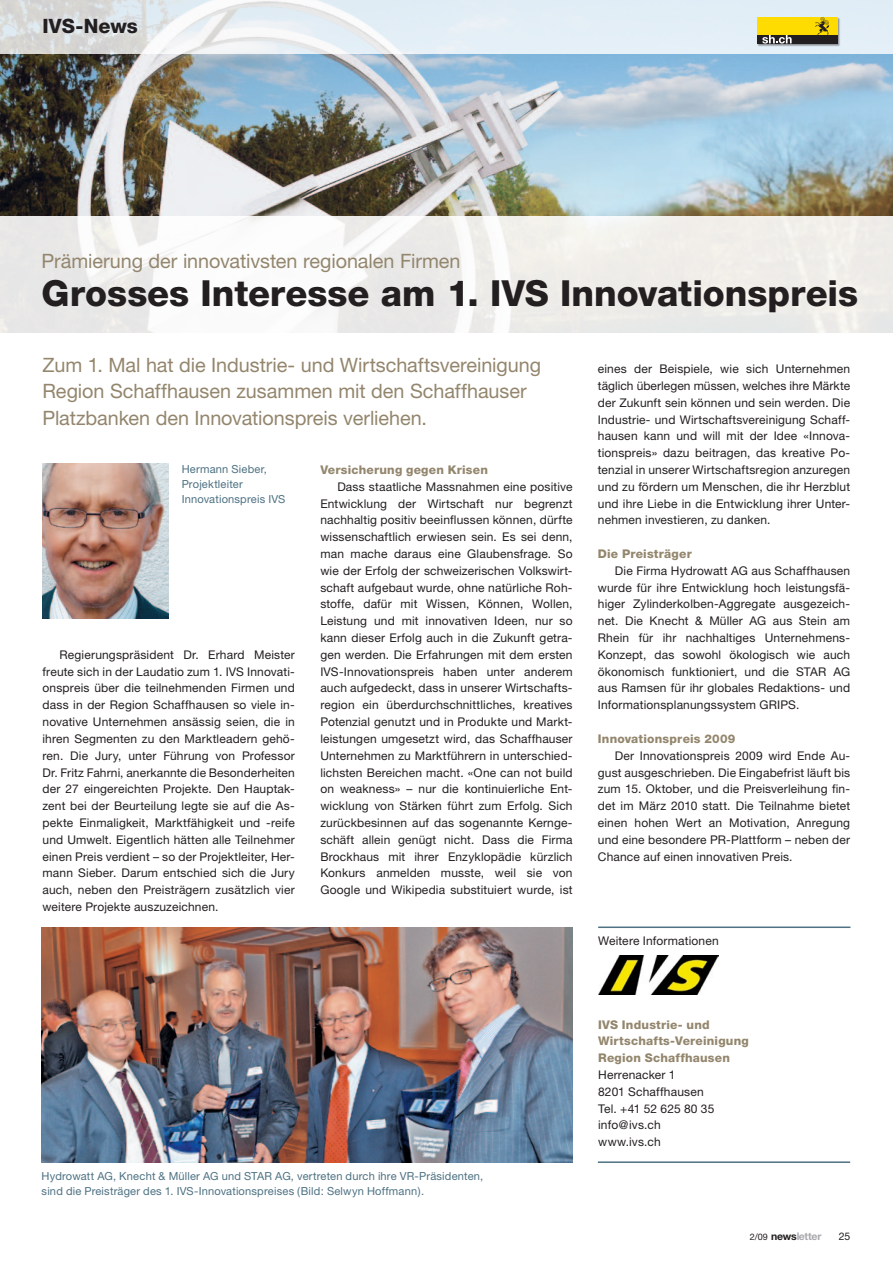
<style>
.page{position:relative;width:893px;height:1263px;background:#fff}
.page>*{position:absolute;margin:0;border:0;box-sizing:border-box;transform-origin:0 0}
.t1{font:800 36px "Helvetica Neue";color:#231f20}
.t2{font:19.8px/26.2px "Helvetica Neue";letter-spacing:-.005em;color:#93866d}
.t3{font:800 19.8px "Helvetica Neue";color:#231f20}
.t4{font:12px/16.8px "Helvetica Neue";letter-spacing:.01em;color:#231f20;text-align:justify}
.t5{font:800 12px/16.8px "Helvetica Neue";letter-spacing:.02em;color:#93866d}
.t6{font:11.1px/15px "Helvetica Neue";letter-spacing:.015em;color:#4d7182}
.t7{font:700 10.5px "Helvetica Neue";letter-spacing:-.025em;color:#a8a9ad}
.t8{font:10.5px "Helvetica Neue";color:#231f20}
.s1{font-weight:400;font-size:9px;color:#231f20}
.s2{color:#231f20}
</style>
<div class="page">
<img style="left:0;top:54px;width:893px;height:162px">
<div style="left:0;top:216px;width:893px;height:117px;background:linear-gradient(to right,#f3f3f3,#f0eee9)"></div>
<svg style="left:0;top:0;width:893px;height:54px;background:#e3ebf0"></svg>
<div style="left:757px;top:17px;width:83px;height:29px;background:#93979c"></div>
<div style="left:757px;top:35px;width:81px;height:9px;background:#231f20"></div>
<svg style="left:762px;top:35px;width:30px;height:9px"></svg>
<div style="left:757px;top:17px;width:81px;height:18px;background:#ffdc01"></div>
<svg style="left:815px;top:17px;width:14px;height:18px"></svg>
<hr style="left:598px;top:926px;width:252px;height:2px;background:#4d7182">
<hr style="left:598px;top:1161px;width:252px;height:2px;background:#4d7182">
<img style="left:598px;top:956px;width:121px;height:39px">
<img style="left:42px;top:928px;width:530px;height:235px">
<img style="left:43px;top:464px;width:125px;height:155px">
<h2 class="t3" style="left:43px;top:14px;width:97px">IVS-News</h2>
<h2 class="t2" style="left:42px;top:248px;width:420px">Prämierung der innovativsten regionalen Firmen</h2>
<h1 class="t1" style="left:42px;top:271px;width:818px">Grosses Interesse am 1. IVS Innovationspreis</h1>
<h2 class="t2" style="left:43px;top:352px;width:500px">Zum 1. Mal hat die Industrie- und Wirtschaftsvereinigung<br>Region Schaffhausen zusammen mit den Schaffhauser<br>Platzbanken den Innovationspreis verliehen.</h2>
<p class="t6" style="left:182px;top:461px;width:105px">Hermann Sieber,<br>Projektleiter<br>Innovationspreis IVS</p>
<p class="t4" style="left:43px;top:646px;width:254px;text-indent:17px">Regierungspräsident Dr. Erhard Meister freute sich in der Laudatio zum 1. IVS Innovati&shy;onspreis über die teilnehmenden Firmen und dass in der Region Schaffhausen so viele in&shy;novative Unternehmen ansässig seien, die in ihren Segmenten zu den Marktleadern gehö&shy;ren. Die Jury, unter Führung von Professor Dr. Fritz Fahrni, anerkannte die Besonderheiten der 27 eingereichten Projekte. Den Hauptak&shy;zent bei der Beurteilung legte sie auf die As&shy;pekte Einmaligkeit, Marktfähigkeit und -reife und Umwelt. Eigentlich hätten alle Teilnehmer einen Preis verdient – so der Projektleiter, Her&shy;mann Sieber. Darum entschied sich die Jury auch, neben den Preisträgern zusätzlich vier weitere Projekte auszuzeichnen.</p>
<p class="t5" style="left:320px;top:461px;width:169px">Versicherung gegen Krisen</p>
<p class="t4" style="left:320px;top:478px;width:254px;text-indent:17px">Dass staatliche Massnahmen eine positive Entwicklung der Wirtschaft nur begrenzt nachhaltig positiv beeinflussen können, dürfte wissenschaftlich erwiesen sein. Es sei denn, man mache daraus eine Glaubensfrage. So wie der Erfolg der schweizerischen Volkswirt&shy;schaft aufgebaut wurde, ohne natürliche Roh&shy;stoffe, dafür mit Wissen, Können, Wollen, Leistung und mit innovativen Ideen, nur so kann dieser Erfolg auch in die Zukunft getra&shy;gen werden. Die Erfahrungen mit dem ersten IVS-Innovationspreis haben unter anderem auch aufgedeckt, dass in unserer Wirtschafts&shy;region ein überdurchschnittliches, kreatives Potenzial genutzt und in Produkte und Markt&shy;leistungen umgesetzt wird, das Schaffhauser Unternehmen zu Marktführern in unterschied&shy;lichsten Bereichen macht. «One can not build on weakness» – nur die kontinuierliche Ent&shy;wicklung von Stärken führt zum Erfolg. Sich zurückbesinnen auf das sogenannte Kernge&shy;schäft allein genügt nicht. Dass die Firma Brockhaus mit ihrer Enzyklopädie kürzlich Konkurs anmelden musste, weil sie von Google und Wikipedia substituiert wurde, ist</p>
<p class="t4" style="left:598px;top:360px;width:254px">eines der Beispiele, wie sich Unternehmen täglich überlegen müssen, welches ihre Märkte der Zukunft sein können und sein werden. Die Industrie- und Wirtschaftsvereinigung Schaff&shy;hausen kann und will mit der Idee «Innova&shy;tionspreis» dazu beitragen, das kreative Po&shy;tenzial in unserer Wirtschaftsregion anzuregen und zu fördern um Menschen, die ihr Herzblut und ihre Liebe in die Entwicklung ihrer Unter&shy;nehmen investieren, zu danken.</p>
<p class="t5" style="left:598px;top:545px;width:95px">Die Preisträger</p>
<p class="t4" style="left:598px;top:562px;width:254px;text-indent:17px">Die Firma Hydrowatt AG aus Schaffhausen wurde für ihre Entwicklung hoch leistungsfä&shy;higer Zylinderkolben-Aggregate ausgezeich&shy;net. Die Knecht &amp; Müller AG aus Stein am Rhein für ihr nachhaltiges Unternehmens-Konzept, das sowohl ökologisch wie auch ökonomisch funktioniert, und die STAR AG aus Ramsen für ihr globales Redaktions- und Informationsplanungssystem GRIPS.</p>
<p class="t5" style="left:598px;top:730px;width:139px">Innovationspreis 2009</p>
<p class="t4" style="left:598px;top:747px;width:254px;text-indent:17px">Der Innovationspreis 2009 wird Ende Au&shy;gust ausgeschrieben. Die Eingabefrist läuft bis zum 15. Oktober, und die Preisverleihung fin&shy;det im März 2010 statt. Die Teilnahme bietet einen hohen Wert an Motivation, Anregung und eine besondere PR-Plattform – neben der Chance auf einen innovativen Preis.</p>
<p class="t4" style="left:598px;top:932px;width:122px">Weitere Informationen</p>
<p class="t6" style="left:42px;top:1168px;width:443px">Hydrowatt AG, Knecht &amp; Müller AG und STAR AG, vertreten durch ihre VR-Präsidenten, sind die Preisträger des 1. IVS-Innovationspreises (Bild: Selwyn Hoffmann).</p>
<p class="t5" style="left:598px;top:1016px;width:152px">IVS Industrie- und<br>Wirtschafts-Vereinigung<br>Region Schaffhausen</p>
<p class="t4" style="left:598px;top:1066px;width:118px;text-align:left">Herrenacker 1<br>8201 Schaffhausen<br>Tel. +41 52 625 80 35 info@ivs.ch www.ivs.ch</p>
<p class="t7" style="left:750px;top:1229px;width:73px"><span class="s1">2/09</span> <span class="s2">news</span>letter</p>
<p class="t8" style="left:839px;top:1229px;width:13px">25</p>
</div>
